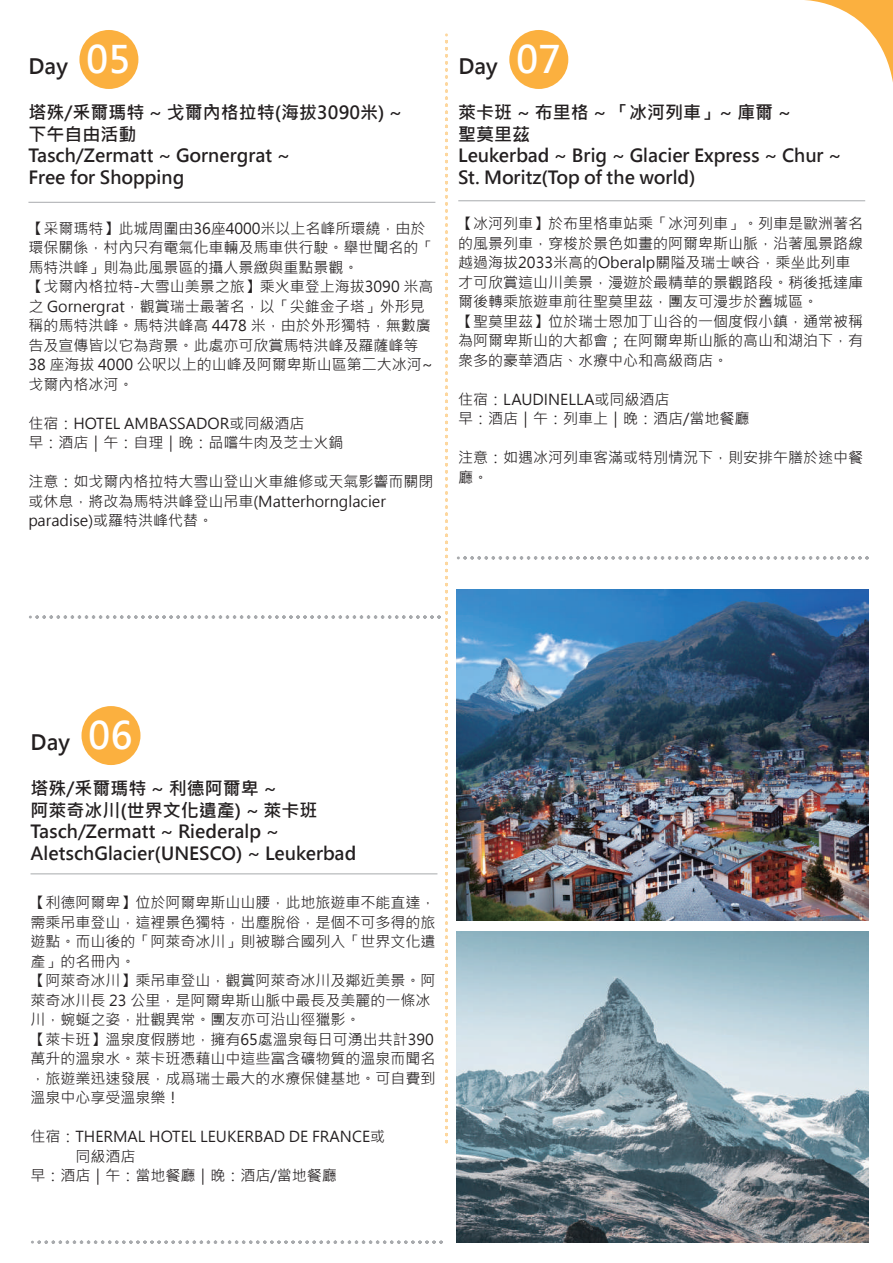
<style>
.page{position:relative;width:893px;height:1263px;background:#fff}
.page>*{position:absolute;margin:0;border:0;box-sizing:border-box;transform-origin:0 0}
.t1{font:700 21px "Microsoft Jheng Hei";color:#231f20}
.t2{font:700 18px/21.6px "Microsoft Jheng Hei";color:#231f20}
.t3{font:15px/19.5px "Microsoft Jheng Hei";color:#231f20}
.s1{font-size:37.5px;color:#fff}
</style>
<div class="page">
<svg style="left:805px;top:0;width:88px;height:82px"></svg>
<img style="left:457px;top:589px;width:411px;height:331px">
<img style="left:457px;top:931px;width:411px;height:311px">
<div style="left:79px;top:30px;width:59px;height:59px;background:#fbb03f;border-radius:50%"></div>
<hr style="left:28px;top:202px;width:407px;height:1px;background:#a8aaad">
<svg style="left:30px;top:615px;width:409px;height:3px"></svg>
<div style="left:82px;top:706px;width:58px;height:59px;background:#fbb03f;border-radius:50%"></div>
<hr style="left:31px;top:873px;width:406px;height:1px;background:#a8aaad">
<svg style="left:32px;top:1240px;width:409px;height:3px"></svg>
<div style="left:509px;top:30px;width:59px;height:59px;background:#fbb03f;border-radius:50%"></div>
<hr style="left:458px;top:200px;width:407px;height:1px;background:#a8aaad">
<svg style="left:458px;top:556px;width:409px;height:3px"></svg>
<svg style="left:445px;top:35px;width:3px;height:1107px"></svg>
<h1 class="t1" style="left:28px;top:53px;width:104px">Day <span class="s1">05</span></h1>
<p class="t2" style="left:28px;top:102px;width:375px">塔殊/釆爾瑪特 ~ 戈爾內格拉特(海拔3090米) ~下午自由活動<br>Tasch/Zermatt ~ Gornergrat ~<br>Free for Shopping</p>
<p class="t3" style="left:28px;top:219px;width:407px">【采爾瑪特】此城周圍由36座4000米以上名峰所環繞，由於環保關係，村內只有電氣化車輛及馬車供行駛。舉世聞名的「馬特洪峰」則為此風景區的攝人景緻與重點景觀。<br>【戈爾內格拉特-大雪山美景之旅】乘火車登上海拔3090 米高之 Gornergrat，觀賞瑞士最著名，以「尖錐金子塔」外形見稱的馬特洪峰。馬特洪峰高 4478 米，由於外形獨特，無數廣告及宣傳皆以它為背景。此處亦可欣賞馬特洪峰及羅薩峰等<br>38 座海拔 4000 公呎以上的山峰及阿爾卑斯山區第二大冰河~戈爾內格冰河。</p>
<p class="t3" style="left:28px;top:414px;width:316px">住宿：HOTEL AMBASSADOR或同級酒店<br>早：酒店｜午：自理｜晚：品嚐牛肉及芝士火鍋</p>
<p class="t3" style="left:28px;top:472px;width:407px">注意：如戈爾內格拉特大雪山登山火車維修或天氣影響而關閉或休息，將改為馬特洪峰登山吊車(Matterhornglacier paradise)或羅特洪峰代替。</p>
<h1 class="t1" style="left:458px;top:53px;width:104px">Day <span class="s1">07</span></h1>
<p class="t2" style="left:458px;top:102px;width:385px">萊卡班 ~ 布里格 ~ 「冰河列車」~ 庫爾 ~<br>聖莫里茲<br>Leukerbad ~ Brig ~ Glacier Express ~ Chur ~<br>St. Moritz(Top of the world)</p>
<p class="t3" style="left:458px;top:214px;width:406px">【冰河列車】於布里格車站乘「冰河列車」。列車是歐洲著名的風景列車，穿梭於景色如畫的阿爾卑斯山脈，沿著風景路線越過海拔2033米高的Oberalp關隘及瑞士峽谷，乘坐此列車才可欣賞這山川美景，漫遊於最精華的景觀路段。稍後抵達庫爾後轉乘旅遊車前往聖莫里茲，團友可漫步於舊城區。<br>【聖莫里茲】位於瑞士恩加丁山谷的一個度假小鎮，通常被稱為阿爾卑斯山的大都會；在阿爾卑斯山脈的高山和湖泊下，有衆多的豪華酒店、水療中心和高級商店。</p>
<p class="t3" style="left:458px;top:390px;width:293px">住宿：LAUDINELLA或同級酒店<br>早：酒店｜午：列車上｜晚：酒店/當地餐廳</p>
<p class="t3" style="left:458px;top:448px;width:406px">注意：如遇冰河列車客滿或特別情況下，則安排午膳於途中餐廳。</p>
<h1 class="t1" style="left:31px;top:729px;width:104px">Day <span class="s1">06</span></h1>
<p class="t2" style="left:31px;top:778px;width:327px">塔殊/釆爾瑪特 ~ 利德阿爾卑 ~<br>阿萊奇冰川(世界文化遺產) ~ 萊卡班<br>Tasch/Zermatt ~ Riederalp ~<br>AletschGlacier(UNESCO) ~ Leukerbad</p>
<p class="t3" style="left:30px;top:893px;width:407px">【利德阿爾卑】位於阿爾卑斯山山腰，此地旅遊車不能直達，需乘吊車登山，這裡景色獨特，出塵脫俗，是個不可多得的旅遊點。而山後的「阿萊奇冰川」則被聯合國列入「世界文化遺產」的名冊內。<br>【阿萊奇冰川】乘吊車登山，觀賞阿萊奇冰川及鄰近美景。阿萊奇冰川長 23 公里，是阿爾卑斯山脈中最長及美麗的一條冰川，蜿蜒之姿，壯觀異常。團友亦可沿山徑獵影。<br>【萊卡班】溫泉度假勝地，擁有65處溫泉每日可湧出共計390萬升的溫泉水。萊卡班憑藉山中這些富含礦物質的溫泉而聞名，旅遊業迅速發展，成爲瑞士最大的水療保健基地。可自費到溫泉中心享受溫泉樂！</p>
<p class="t3" style="left:30px;top:1127px;width:356px">住宿：THERMAL HOTEL LEUKERBAD DE FRANCE或</p>
<p class="t3" style="left:75px;top:1147px;width:62px">同級酒店</p>
<p class="t3" style="left:30px;top:1166px;width:308px">早：酒店｜午：當地餐廳｜晚：酒店/當地餐廳</p>
</div>
